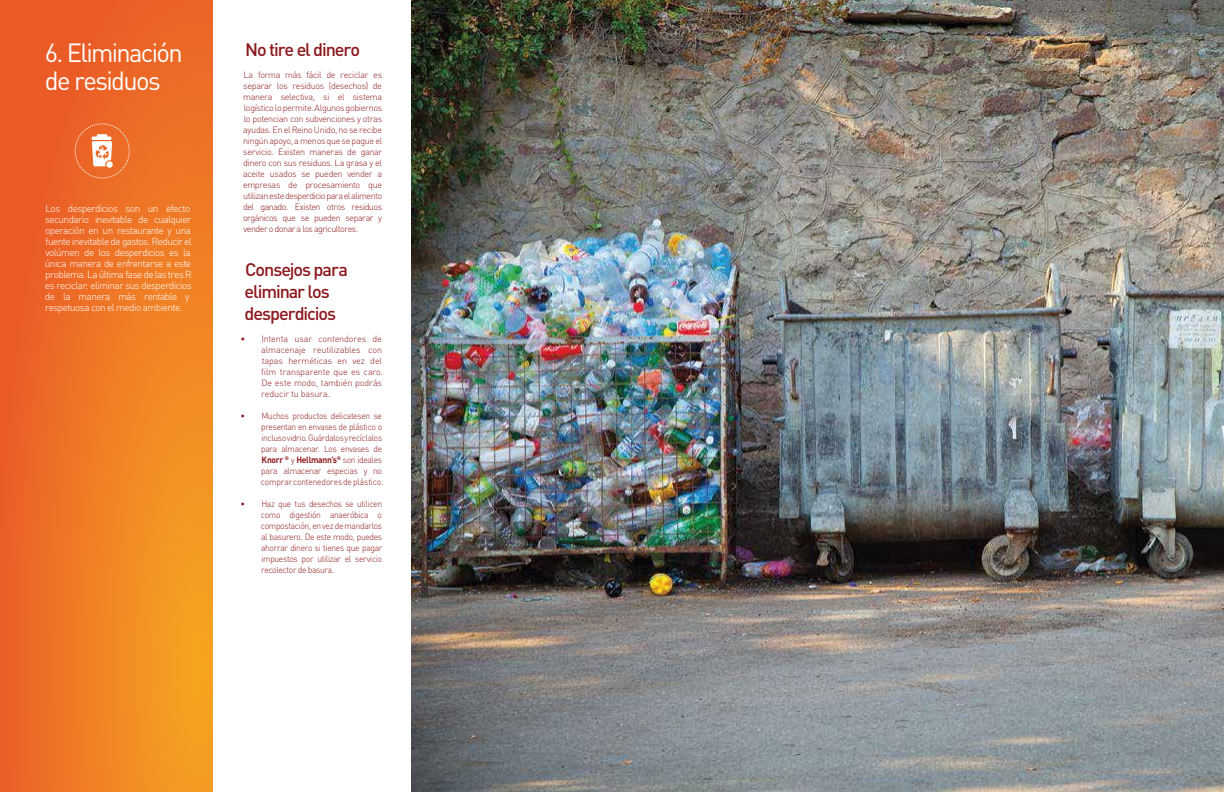
<style>
.page{position:relative;width:1224px;height:792px;background:#fff}
.page>*{position:absolute;margin:0;border:0;box-sizing:border-box;transform-origin:0 0}
.t1{font:26px/27.7px "DIN Pro";letter-spacing:-.065em;color:#fff}
.t2{font:500 18px/22px "DIN Pro";letter-spacing:-.06em;color:#8c181d}
.t3{font:300 10px/11px "DIN";letter-spacing:-.05em;color:#fff}
.t4{font:300 9px/11px "DIN Pro";letter-spacing:-.03em;color:#8e1a1c;text-align:justify}
.t5{font:300 9px/11px "DIN Pro";letter-spacing:-.03em;color:#8e1a1c;scale:.94 1}
.s1{font-weight:700}
</style>
<div class="page">
<svg style="left:0;top:0;width:212px;height:792px;background:#ee7625"></svg>
<svg style="left:74px;top:123px;width:56px;height:56px;background:#ef834d"></svg>
<img style="left:411px;top:0;width:813px;height:792px">
<h1 class="t1" style="left:45px;top:38px;width:139px">6. Eliminación de residuos</h1>
<p class="t3" style="left:45px;top:202px;width:148px">Los desperdicios son un efecto secundario inevitable de cualquier operación en un restaurante y una fuente inevitable de gastos. Reducir el volúmen de los desperdicios es la única manera de enfrentarse a este problema. La última fase de las tres R es reciclar: eliminar sus desperdicios de la manera más rentable y respetuosa con el medio ambiente.</p>
<h2 class="t2" style="left:245px;top:38px;width:116px">No tire el dinero</h2>
<p class="t4" style="left:243px;top:69px;width:141px">La forma más fácil de reciclar es separar los residuos (desechos) de manera selectiva, si el sistema logísticolopermite.Algunosgobiernos lo potencian con subvenciones y otras ayudas. En el Reino Unido, no se recibe ningún apoyo, a menos que sepague el servicio. Existen maneras de ganar dinero con sus residuos. La grasa y el aceite usados se pueden vender a empresas de procesamiento que utilizanestedesperdicioparaelalimento del ganado. Existen otros residuos orgánicos que se pueden separar y vender o donar a los agricultores.</p>
<h2 class="t2" style="left:245px;top:258px;width:105px">Consejos para eliminar los desperdicios</h2>
<p class="t4" style="left:261px;top:333px;width:124px;text-align:left;text-indent:-21px">• Intenta usar contendores de almacenaje reutilizables con tapas herméticas en vez del film transparente que es caro.<br>De este modo, también podrás reducir tu basura.</p>
<p class="t5" style="left:261px;top:410px;width:132px;text-indent:-20px">• Muchos productos delicatesen se presentan en envases de plástico o inclusovidrio.Guárdalosyrecíclalos para almacenar. Los envases de <span class="s1">Knorr</span> <sup>®</sup> y <span class="s1">Hellmann’s</span><sup>®</sup> son ideales para almacenar especias y no comprarcontenedoresdeplástico.</p>
<p class="t5" style="left:261px;top:498px;width:131px;text-align:justify;text-indent:-20px">• Haz que tus desechos se utilicen como digestión anaeróbica o compostación, en vez de mandarlos al basurero. De este modo, puedes ahorrar dinero si tienes que pagar impuestos por utilizar el servicio recolector de basura.</p>
</div>
